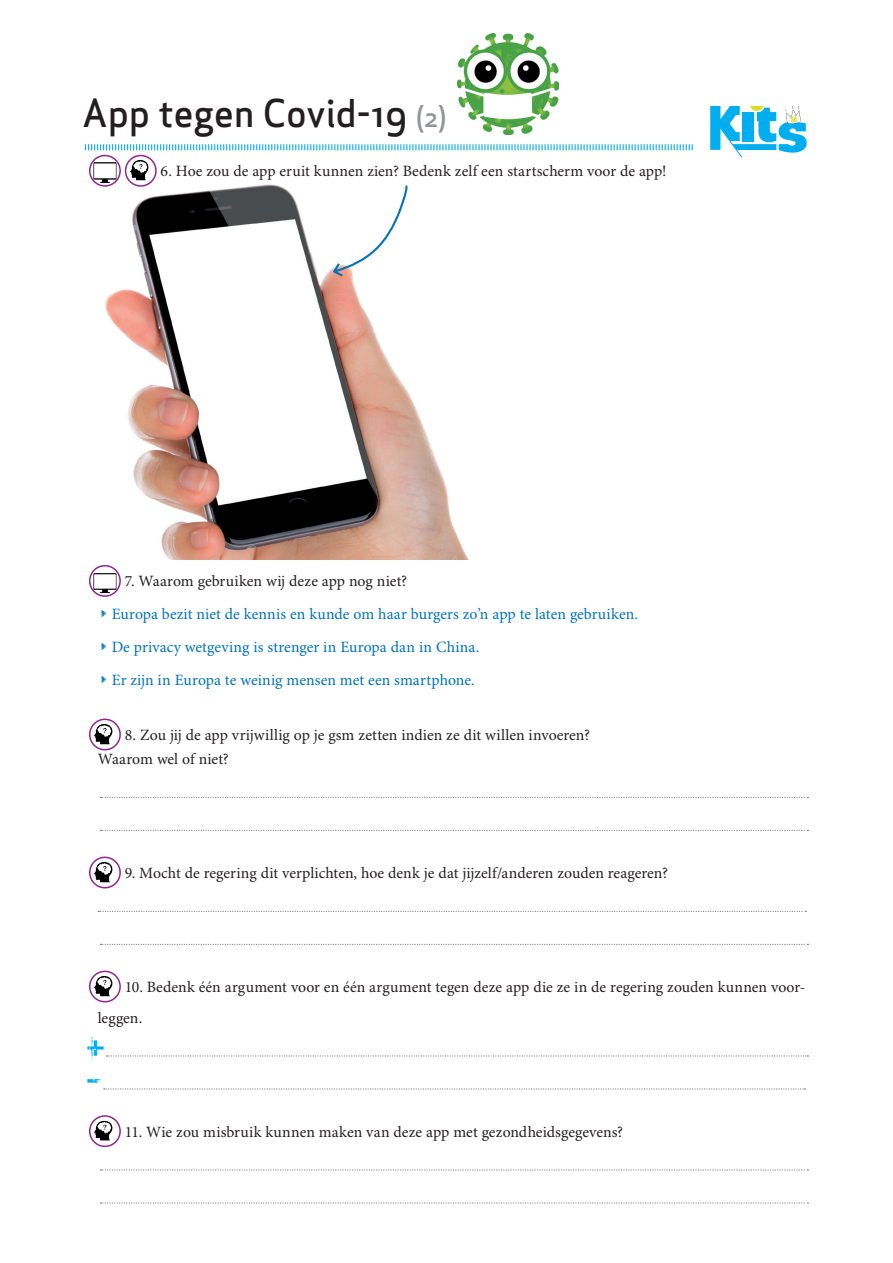
<style>
.page{position:relative;width:893px;height:1263px;background:#fff}
.page>*{position:absolute;margin:0;border:0;box-sizing:border-box;transform-origin:0 0}
.t1{font:48px "Downcome";color:#00aeef}
.t2{font:37.5px "Apex Sans Medium ST";letter-spacing:-.005em;color:#231f20}
.t3{font:15.75px/24px "Minion Pro";color:#231f20}
.t4{font:15.75px/33px "Minion Pro";color:#0072bc}
.s1{font-size:27px;color:#939598}
</style>
<div class="page">
<img style="left:100px;top:174px;width:369px;height:385px">
<svg style="left:85px;top:144px;width:608px;height:7px"></svg>
<svg style="left:710px;top:106px;width:97px;height:51px"></svg>
<img style="left:93px;top:161px;width:23px;height:23px">
<div style="left:89px;top:155px;width:32px;height:32px;border:2px solid #90268f;border-radius:50%"></div>
<img style="left:126px;top:156px;width:29px;height:29px">
<div style="left:125px;top:155px;width:32px;height:32px;border:2px solid #90268f;border-radius:50%"></div>
<img style="left:93px;top:571px;width:23px;height:23px">
<div style="left:89px;top:565px;width:32px;height:32px;border:2px solid #90268f;border-radius:50%"></div>
<img style="left:90px;top:721px;width:29px;height:28px">
<div style="left:89px;top:718px;width:32px;height:32px;border:2px solid #90268f;border-radius:50%"></div>
<svg style="left:100px;top:797px;width:708px;height:1px"></svg>
<svg style="left:100px;top:830px;width:708px;height:1px"></svg>
<img style="left:90px;top:859px;width:29px;height:28px">
<div style="left:89px;top:856px;width:32px;height:32px;border:2px solid #90268f;border-radius:50%"></div>
<svg style="left:98px;top:911px;width:708px;height:1px"></svg>
<svg style="left:100px;top:944px;width:708px;height:1px"></svg>
<img style="left:90px;top:973px;width:29px;height:28px">
<div style="left:89px;top:970px;width:32px;height:32px;border:2px solid #90268f;border-radius:50%"></div>
<svg style="left:107px;top:1055px;width:701px;height:1px"></svg>
<svg style="left:104px;top:1088px;width:701px;height:1px"></svg>
<img style="left:90px;top:1118px;width:28px;height:28px">
<div style="left:89px;top:1115px;width:32px;height:32px;border:2px solid #90268f;border-radius:50%"></div>
<svg style="left:100px;top:1169px;width:708px;height:1px"></svg>
<svg style="left:100px;top:1202px;width:708px;height:1px"></svg>
<img style="left:457px;top:34px;width:101px;height:101px">
<svg style="left:331px;top:183px;width:78px;height:95px"></svg>
<h2 class="t2" style="left:82px;top:89px;width:366px">App tegen Covid-19 <span class="s1">(2)</span></h2>
<p class="t3" style="left:161px;top:160px;width:507px">6. Hoe zou de app eruit kunnen zien? Bedenk zelf een startscherm voor de app!</p>
<p class="t3" style="left:125px;top:570px;width:284px">7. Waarom gebruiken wij deze app nog niet?</p>
<p class="t4" style="left:112px;top:598px;width:528px">Europa bezit niet de kennis en kunde om haar burgers zo’n app te laten gebruiken.<br>De privacy wetgeving is strenger in Europa dan in China.<br>Er zijn in Europa te weinig mensen met een smartphone.</p>
<p class="t3" style="left:98px;top:723px;width:494px;text-indent:27px">8. Zou jij de app vrijwillig op je gsm zetten indien ze dit willen invoeren?<br>Waarom wel of niet?</p>
<p class="t3" style="left:125px;top:861px;width:545px">9. Mocht de regering dit verplichten, hoe denk je dat jijzelf/anderen zouden reageren?</p>
<p class="t3" style="left:98px;top:972px;width:709px;line-height:30.6px;text-indent:27px">10. Bedenk één argument voor en één argument tegen deze app die ze in de regering zouden kunnen voor&shy;leggen.</p>
<h1 class="t1" style="left:85px;top:1014px;width:23px">+</h1>
<h1 class="t1" style="left:85px;top:1047px;width:20px">-</h1>
<p class="t3" style="left:125px;top:1120px;width:500px">11. Wie zou misbruik kunnen maken van deze app met gezondheidsgegevens?</p>
</div>
